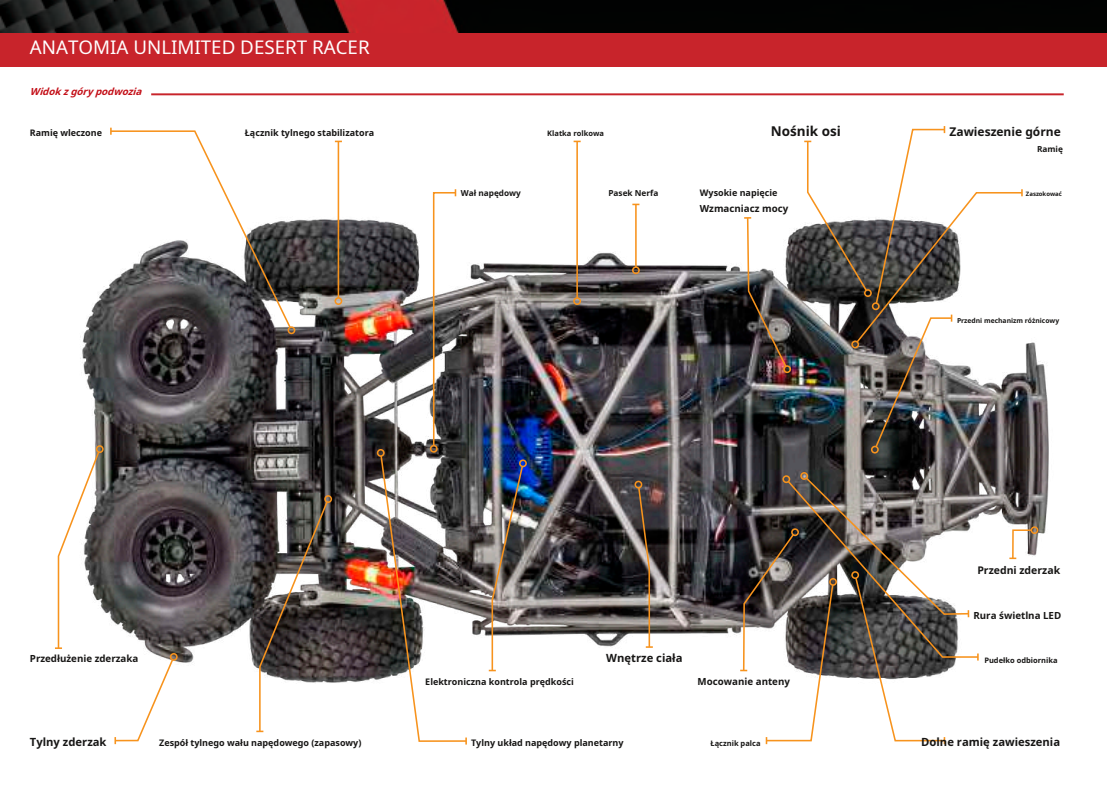
<style>
.page{position:relative;width:1107px;height:810px;background:#fff}
.page>*{position:absolute;margin:0;border:0;box-sizing:border-box;transform-origin:0 0}
.t1{font:18.75px "Noto Sans";color:#fff}
.t2{font:700 13.5px "Noto Sans";color:#171615}
.t3{font:700 12px "Noto Sans";color:#171615}
.t4{font:700 11.25px "Noto Sans";color:#171615}
.t5{font:700 10.5px "Noto Sans";color:#171615}
.t6{font:700 9.75px "Noto Sans";color:#171615}
.t7{font:italic 700 9.75px "Noto Sans";color:#c30e17}
.t8{font:700 9px "Noto Sans";color:#171615}
.t9{font:700 8.25px "Noto Sans";color:#171615}
.t10{font:700 7.5px "Noto Sans";color:#171615}
.t11{font:700 6.75px "Noto Sans";color:#171615}
.t12{font:700 6px "Noto Sans";color:#171615}
</style>
<div class="page">
<img style="left:1px;top:0;width:1106px;height:33px">
<div style="left:0;top:33px;width:1107px;height:34px;background:#c8242b"></div>
<img style="left:80px;top:195px;width:969px;height:488px">
<hr style="left:151px;top:93px;width:913px;height:2px;background:#c8242b">
<svg style="left:114px;top:658px;width:61px;height:86px"></svg>
<div style="left:170px;top:653px;width:8px;height:8px;border:2px solid #f7931d;border-radius:50%"></div>
<svg style="left:256px;top:500px;width:73px;height:233px"></svg>
<div style="left:324px;top:495px;width:8px;height:8px;border:2px solid #f7931d;border-radius:50%"></div>
<img style="left:489px;top:465px;width:35px;height:207px">
<div style="left:519px;top:459px;width:8px;height:8px;border:2px solid #f7931d;border-radius:50%"></div>
<hr style="left:576px;top:141px;width:2px;height:157px;background:#f7931d">
<div style="left:573px;top:297px;width:8px;height:8px;border:2px solid #f7931d;border-radius:50%"></div>
<div style="left:800px;top:472px;width:8px;height:8px;border:2px solid #f7931d;border-radius:50%"></div>
<hr style="left:338px;top:141px;width:1px;height:157px;background:#f7931d">
<div style="left:335px;top:297px;width:7px;height:8px;border:2px solid #f7931d;border-radius:50%"></div>
<div style="left:782px;top:475px;width:8px;height:8px;border:2px solid #f7931d;border-radius:50%"></div>
<svg style="left:740px;top:476px;width:240px;height:268px"></svg>
<div style="left:430px;top:445px;width:8px;height:8px;border:2px solid #f7931d;border-radius:50%"></div>
<svg style="left:432px;top:189px;width:25px;height:258px"></svg>
<svg style="left:637px;top:486px;width:16px;height:163px;background:#6d5f55"></svg>
<div style="left:635px;top:481px;width:7px;height:8px;border:2px solid #f7931d;border-radius:50%"></div>
<svg style="left:55px;top:450px;width:46px;height:200px"></svg>
<div style="left:96px;top:445px;width:8px;height:8px;border:2px solid #f7931d;border-radius:50%"></div>
<hr style="left:635px;top:204px;width:2px;height:63px;background:#f7931d">
<div style="left:632px;top:266px;width:8px;height:8px;border:2px solid #f7931d;border-radius:50%"></div>
<svg style="left:109px;top:130px;width:183px;height:200px"></svg>
<svg style="left:110px;top:128px;width:2px;height:7px"></svg>
<div style="left:288px;top:326px;width:7px;height:8px;border:2px solid #f7931d;border-radius:50%"></div>
<svg style="left:804px;top:126px;width:220px;height:323px"></svg>
<div style="left:871px;top:446px;width:8px;height:8px;border:2px solid #f7931d;border-radius:50%"></div>
<img style="left:744px;top:216px;width:44px;height:152px">
<div style="left:783px;top:365px;width:8px;height:8px;border:2px solid #f7931d;border-radius:50%"></div>
<svg style="left:379px;top:454px;width:89px;height:291px"></svg>
<div style="left:377px;top:449px;width:8px;height:8px;border:2px solid #f7931d;border-radius:50%"></div>
<svg style="left:1009px;top:529px;width:24px;height:31px"></svg>
<div style="left:1031px;top:526px;width:7px;height:8px;border:2px solid #f7931d;border-radius:50%"></div>
<h1 class="t1" style="left:30px;top:34px;width:341px">ANATOMIA UNLIMITED DESERT RACER</h1>
<p class="t7" style="left:30px;top:85px;width:117px">Widokzgórypodwozia</p>
<p class="t8" style="left:30px;top:126px;width:74px">Ramię wleczone</p>
<p class="t8" style="left:245px;top:126px;width:131px">Łącznik tylnego stabilizatora</p>
<p class="t10" style="left:547px;top:128px;width:58px">Klatka rolkowa</p>
<h2 class="t2" style="left:771px;top:122px;width:72px">Nośnik osi</h2>
<h3 class="t3" style="left:950px;top:123px;width:113px">Zawieszenie górne</h3>
<p class="t9" style="left:1037px;top:143px;width:27px">Ramię</p>
<p class="t9" style="left:461px;top:188px;width:62px">Wał napędowy</p>
<p class="t9" style="left:608px;top:188px;width:51px">Pasek Nerfa</p>
<p class="t8" style="left:700px;top:187px;width:79px">Wysokie napięcie</p>
<p class="t6" style="left:700px;top:201px;width:90px">Wzmacniacz mocy</p>
<p class="t12" style="left:1026px;top:190px;width:38px">Zaszokować</p>
<p class="t11" style="left:957px;top:316px;width:104px">Przedni mechanizm różnicowy</p>
<p class="t5" style="left:977px;top:563px;width:84px">Przedni zderzak</p>
<p class="t6" style="left:973px;top:608px;width:89px">Rura świetlna LED</p>
<p class="t6" style="left:30px;top:651px;width:110px">Przedłużenie zderzaka</p>
<p class="t4" style="left:606px;top:650px;width:78px">Wnętrze ciała</p>
<p class="t10" style="left:984px;top:655px;width:75px">Pudełko odbiornika</p>
<p class="t8" style="left:425px;top:676px;width:150px">Elektroniczna kontrola prędkości</p>
<p class="t6" style="left:698px;top:675px;width:94px">Mocowanie anteny</p>
<p class="t4" style="left:30px;top:734px;width:78px">Tylny zderzak</p>
<p class="t8" style="left:159px;top:736px;width:204px">Zespół tylnego wału napędowego (zapasowy)</p>
<p class="t8" style="left:471px;top:736px;width:154px">Tylny układ napędowy planetarny</p>
<p class="t10" style="left:711px;top:738px;width:52px">Łącznik palca</p>
<p class="t4" style="left:921px;top:734px;width:140px">Dolne ramię zawieszenia</p>
</div>
